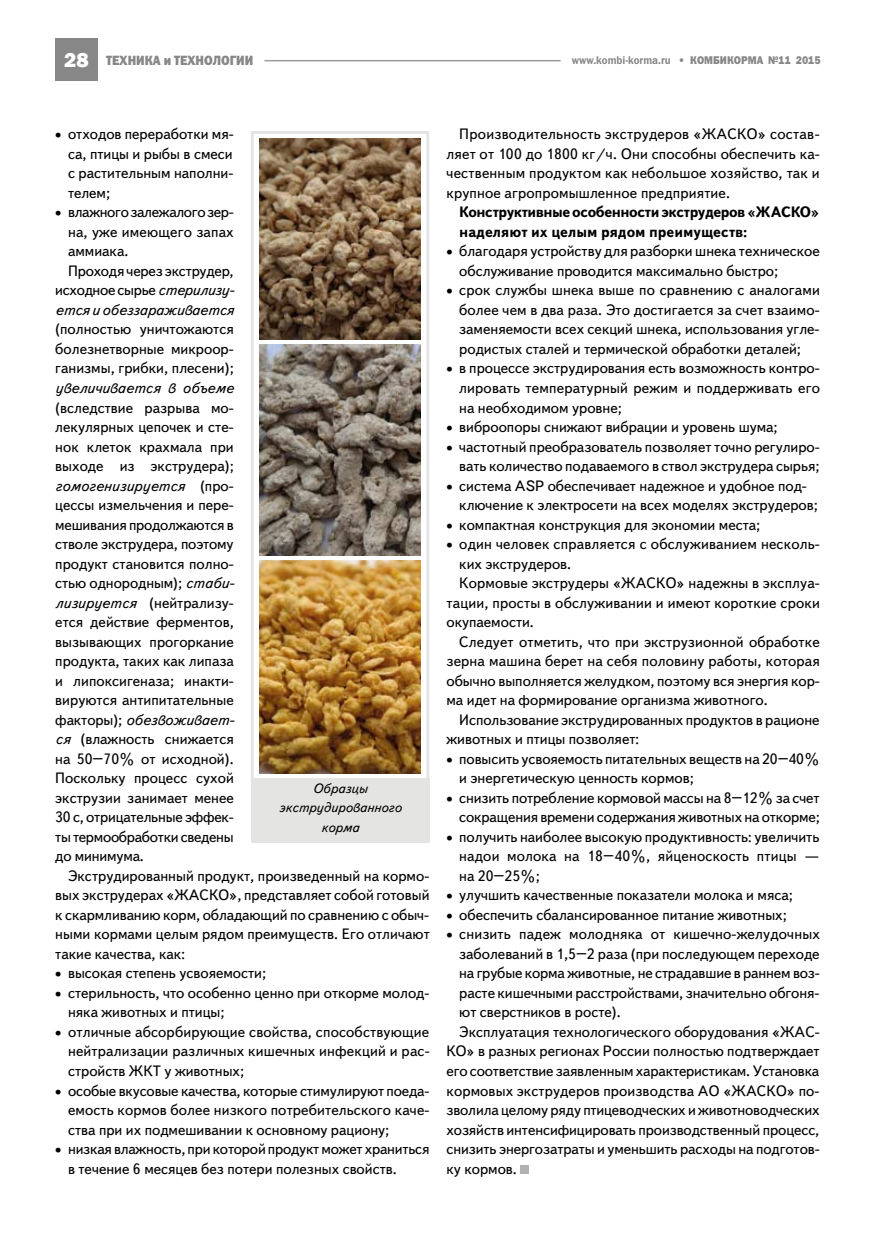
<style>
.page{position:relative;width:893px;height:1234px;background:#fff}
.page>*{position:absolute;margin:0;border:0;box-sizing:border-box;transform-origin:0 0}
.t1{font:15px/19.5px "Text Book C";color:#000;text-align:justify}
.t2{font:700 15px/19.5px "Text Book C";letter-spacing:-.03em;color:#000}
.t3{font:15px "Text Book C";letter-spacing:-.02em;color:#000}
.t4{font:italic 15px "Text Book C";letter-spacing:-.01em;color:#000}
.t5{font:italic 13.5px/19.5px "Text Book C";color:#000;text-align:center}
.t6{font:13.5px "Franklin Gothic Heavy C";color:#878787;scale:.9 1}
.t7{font:11.25px "Franklin Gothic Demi C";color:#878787;scale:.9 1}
.t8{font:11.25px "Franklin Gothic Heavy C";color:#878787;scale:.9 1}
.s1{font-family:"Franklin Gothic";font-weight:800;font-size:21px;color:#fff}
.s2{font-family:"Franklin Gothic Heavy C"}
.s3{font-style:italic}
</style>
<div class="page">
<div style="left:55px;top:39px;width:43px;height:42px;background:#878787"></div>
<hr style="left:264px;top:60px;width:297px;height:1px;background:#9d9c9c">
<div style="left:520px;top:1164px;width:9px;height:9px;background:#b2b2b2"></div>
<img style="left:259px;top:138px;width:162px;height:201px">
<img style="left:259px;top:560px;width:162px;height:212px">
<img style="left:259px;top:344px;width:162px;height:211px">
<div style="left:251px;top:131px;width:178px;height:651px;border:3px solid #e4e4e3"></div>
<div style="left:251px;top:778px;width:178px;height:64px;background:#e4e4e3"></div>
<p class="t6" style="left:64px;top:53px;width:212px"><span class="s1">28</span> Техника и технологии</p>
<p class="t7" style="left:572px;top:54px;width:174px">www.kombi-korma.ru <span class="s2">• КОМБИКО</span></p>
<p class="t8" style="left:741px;top:54px;width:90px">РМА №11 2015</p>
<p class="t1" style="left:68px;top:125px;width:167px;text-indent:-13px">• отходов переработки мя&shy;са, птицы и рыбы в смеси с растительным наполни&shy;телем;</p>
<p class="t3" style="left:55px;top:204px;width:180px">• влажного залежалого зер-</p>
<p class="t1" style="left:68px;top:222px;width:167px">на, уже имеющего запах</p>
<p class="t1" style="left:68px;top:242px;width:62px">аммиака.</p>
<p class="t1" style="left:68px;top:261px;width:167px">Проходя через экструдер,</p>
<p class="t3" style="left:55px;top:282px;width:181px">исходное сырье <span class="s3">стерилизу-</span></p>
<p class="t4" style="left:55px;top:301px;width:180px">ется и обеззараживается</p>
<p class="t1" style="left:55px;top:320px;width:180px">(полностью уничтожаются болезнетворные микроор&shy;ганизмы, грибки, плесени);</p>
<p class="t4" style="left:55px;top:379px;width:180px">увеличивается в объеме</p>
<p class="t1" style="left:55px;top:398px;width:181px">(вследствие разрыва мо&shy;лекулярных цепочек и сте&shy;нок клеток крахмала при выходе из экструдера); <span class="s3">гомогенизируется</span> (про&shy;цессы измельчения и пере&shy;мешивания продолжаются в стволе экструдера, поэтому продукт становится полно&shy;стью однородным); <span class="s3">стаби&shy;лизируется</span> (нейтрализу&shy;ется действие ферментов, вызывающих прогоркание продукта, таких как липаза и липоксигеназа; инакти&shy;вируются антипитательные факторы); <span class="s3">обезвоживает&shy;ся</span> (влажность снижается на 50–70% от исходной).<br>Поскольку процесс сухой экструзии занимает менее 30 с, отрицательные эффек&shy;ты термообработки сведены до минимума.</p>
<p class="t1" style="left:55px;top:866px;width:376px;text-indent:13px">Экструдированный продукт, произведенный на кормо&shy;вых экструдерах «ЖАСКО», представляет собой готовый к скармливанию корм, обладающий по сравнению с обыч&shy;ными кормами целым рядом преимуществ. Его отличают такие качества, как:</p>
<p class="t1" style="left:55px;top:963px;width:212px">• высокая степень усвояемости;</p>
<p class="t1" style="left:68px;top:983px;width:363px;text-indent:-13px">• стерильность, что особенно ценно при откорме молод&shy;няка животных и птицы;</p>
<p class="t1" style="left:68px;top:1022px;width:363px;text-indent:-13px">• отличные абсорбирующие свойства, способствующие нейтрализации различных кишечных инфекций и рас&shy;стройств ЖКТ у животных;</p>
<p class="t1" style="left:68px;top:1080px;width:363px;text-indent:-13px">• особые вкусовые качества, которые стимулируют поеда&shy;емость кормов более низкого потребительского каче&shy;ства при их подмешивании к основному рациону;</p>
<p class="t1" style="left:68px;top:1139px;width:363px;text-indent:-13px">• низкая влажность, при которой продукт может храниться в течение 6 месяцев без потери полезных свойств.</p>
<p class="t5" style="left:279px;top:778px;width:124px">Образцы экструдированного корма</p>
<p class="t1" style="left:446px;top:125px;width:375px;text-indent:13px">Производительность экструдеров «ЖАСКО» состав&shy;ляет от 100 до 1800 кг/ч. Они способны обеспечить ка&shy;чественным продуктом как небольшое хозяйство, так и крупное агропромышленное предприятие.</p>
<p class="t2" style="left:459px;top:202px;width:362px">Конструктивные особенности экструдеров «ЖАСКО» наделяют их целым рядом преимуществ:</p>
<p class="t1" style="left:459px;top:242px;width:362px;text-indent:-13px">• благодаря устройству для разборки шнека техническое обслуживание проводится максимально быстро;</p>
<p class="t1" style="left:459px;top:281px;width:362px;text-indent:-13px">• срок службы шнека выше по сравнению с аналогами более чем в два раза. Это достигается за счет взаимо&shy;заменяемости всех секций шнека, использования угле&shy;родистых сталей и термической обработки деталей;</p>
<p class="t1" style="left:459px;top:359px;width:362px;text-indent:-13px">• в процессе экструдирования есть возможность контро&shy;лировать температурный режим и поддерживать его на необходимом уровне;</p>
<p class="t1" style="left:446px;top:417px;width:333px">• виброопоры снижают вибрации и уровень шума;</p>
<p class="t1" style="left:446px;top:437px;width:375px;text-align:right">• частотный преобразователь позволяет точно регулиро&shy;вать количество подаваемого в ствол экструдера сырья;</p>
<p class="t1" style="left:459px;top:476px;width:360px;text-indent:-13px">• система ASP обеспечивает надежное и удобное под&shy;ключение к электросети на всех моделях экструдеров;</p>
<p class="t1" style="left:446px;top:515px;width:315px">• компактная конструкция для экономии места;</p>
<p class="t1" style="left:446px;top:534px;width:375px">• один человек справляется с обслуживанием несколь-</p>
<p class="t1" style="left:459px;top:554px;width:114px">ких экструдеров.</p>
<p class="t1" style="left:459px;top:573px;width:362px">Кормовые экструдеры «ЖАСКО» надежны в эксплуа-</p>
<p class="t1" style="left:446px;top:593px;width:375px">тации, просты в обслуживании и имеют короткие сроки</p>
<p class="t1" style="left:446px;top:612px;width:89px">окупаемости.</p>
<p class="t1" style="left:459px;top:632px;width:362px">Следует отметить, что при экструзионной обработке</p>
<p class="t1" style="left:446px;top:651px;width:375px">зерна машина берет на себя половину работы, которая</p>
<p class="t1" style="left:446px;top:671px;width:375px">обычно выполняется желудком, поэтому вся энергия кор-</p>
<p class="t1" style="left:446px;top:690px;width:323px">ма идет на формирование организма животного.</p>
<p class="t1" style="left:459px;top:710px;width:362px">Использование экструдированных продуктов в рационе</p>
<p class="t1" style="left:446px;top:729px;width:194px">животных и птицы позволяет:</p>
<p class="t1" style="left:459px;top:749px;width:362px;text-indent:-13px">• повысить усвояемость питательных веществ на 20–40% и энергетическую ценность кормов;</p>
<p class="t1" style="left:446px;top:788px;width:375px;text-align:right">• снизить потребление кормовой массы на 8–12% за счет сокращения времени содержания животных на откорме;</p>
<p class="t1" style="left:459px;top:827px;width:362px;text-indent:-13px">• получить наиболее высокую продуктивность: увеличить надои молока на 18–40%, яйценоскость птицы — на 20–25%;</p>
<p class="t1" style="left:446px;top:885px;width:348px">• улучшить качественные показатели молока и мяса;</p>
<p class="t1" style="left:446px;top:905px;width:342px">• обеспечить сбалансированное питание животных;</p>
<p class="t1" style="left:446px;top:924px;width:375px">• снизить падеж молодняка от кишечно-желудочных</p>
<p class="t1" style="left:459px;top:944px;width:362px">заболеваний в 1,5–2 раза (при последующем переходе</p>
<p class="t1" style="left:459px;top:963px;width:362px">на грубые корма животные, не страдавшие в раннем воз-</p>
<p class="t1" style="left:459px;top:983px;width:362px">расте кишечными расстройствами, значительно обгоня-</p>
<p class="t1" style="left:459px;top:1002px;width:163px">ют сверстников в росте).</p>
<p class="t1" style="left:459px;top:1022px;width:362px">Эксплуатация технологического оборудования «ЖАС-</p>
<p class="t1" style="left:446px;top:1041px;width:375px">КО» в разных регионах России полностью подтверждает</p>
<p class="t1" style="left:446px;top:1061px;width:374px">его соответствие заявленным характеристикам. Установка</p>
<p class="t1" style="left:446px;top:1080px;width:375px">кормовых экструдеров производства АО «ЖАСКО» по-</p>
<p class="t1" style="left:446px;top:1100px;width:375px">зволила целому ряду птицеводческих и животноводческих</p>
<p class="t1" style="left:446px;top:1119px;width:374px">хозяйств интенсифицировать производственный процесс,</p>
<p class="t1" style="left:446px;top:1139px;width:375px">снизить энергозатраты и уменьшить расходы на подготов-</p>
<p class="t1" style="left:446px;top:1158px;width:72px">ку кормов.</p>
</div>
